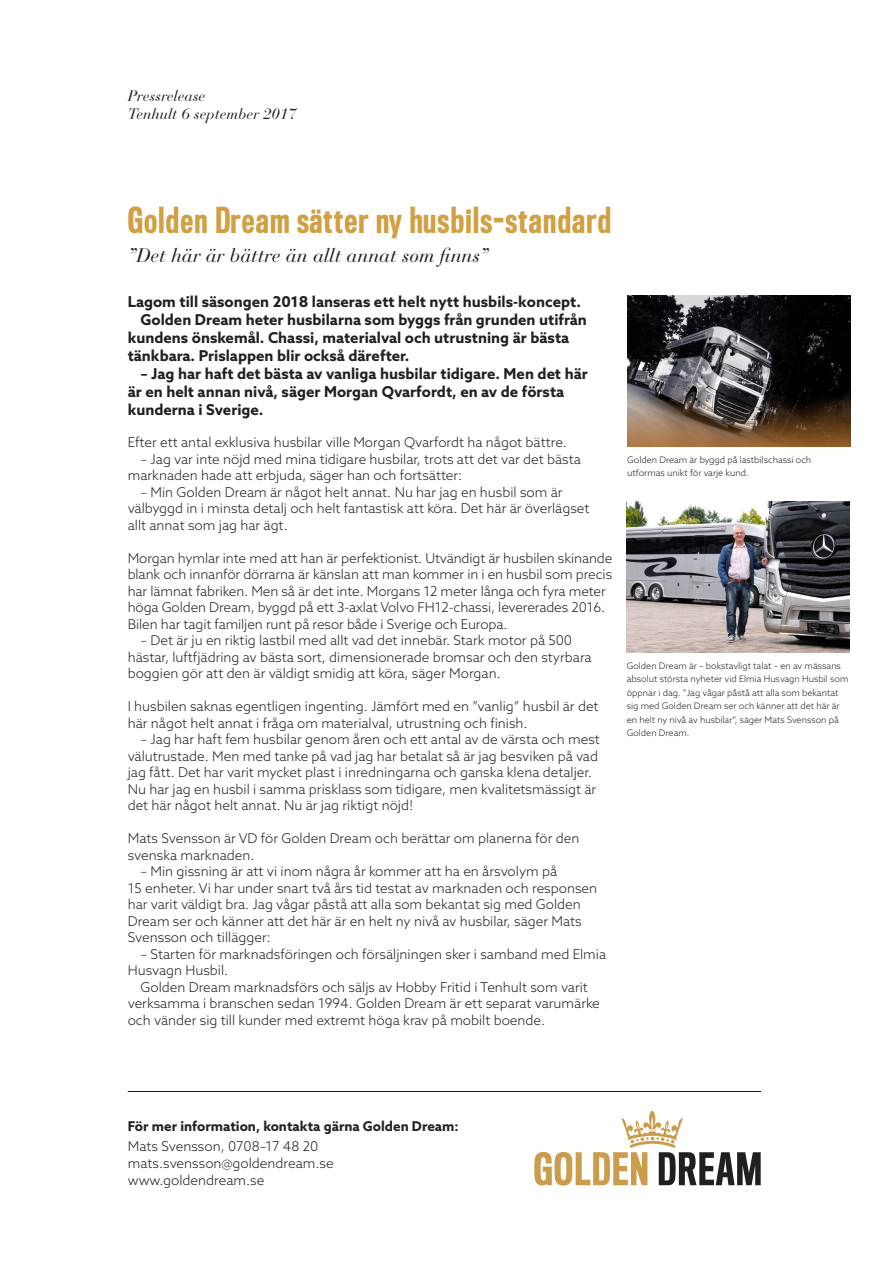
<style>
.page{position:relative;width:893px;height:1263px;background:#fff}
.page>*{position:absolute;margin:0;border:0;box-sizing:border-box;transform-origin:0 0}
.Underrubrik{font:500 33px "Titling Gothic FB Comp";letter-spacing:.04em;color:#d1a044}
.Underrubrik-2{font:italic 19.5px "Bauer Bodoni";color:#231f20}
.Underrubrik-3{font:700 15px/18px "Azo Sans";color:#231f20}
.Underrubrik-4{font:italic 15px/18.1px "Bauer Bodoni";color:#231f20}
.Underrubrik-5{font:300 13.5px/16.5px "Azo Sans";color:#231f20}
.t1{font:700 13.5px "Azo Sans";color:#231f20}
.Brödtext{font:300 9px/13.5px "Azo Sans";color:#231f20}
</style>
<div class="page">
<hr style="left:128px;top:1091px;width:633px;height:1px;background:#061335">
<svg style="left:534px;top:1110px;width:227px;height:75px"></svg>
<img style="left:627px;top:295px;width:223px;height:151px">
<img style="left:627px;top:501px;width:223px;height:151px">
<p class="Underrubrik-4" style="left:128px;top:87px;width:170px">Pressrelease<br>Tenhult 6 september 2017</p>
<p class="Underrubrik" style="left:128px;top:200px;width:485px">Golden Dream sätter ny husbils-standard</p>
<p class="Underrubrik-2" style="left:128px;top:243px;width:362px">”Det här är bättre än allt annat som finns”</p>
<p class="Underrubrik-3" style="left:128px;top:292px;width:455px">Lagom till säsongen 2018 lanseras ett helt nytt husbils-koncept.</p>
<p class="Underrubrik-3" style="left:140px;top:310px;width:448px">Golden Dream heter husbilarna som byggs från grunden utifrån</p>
<p class="Underrubrik-3" style="left:128px;top:328px;width:443px">kundens önskemål. Chassi, materialval och utrustning är bästa</p>
<p class="Underrubrik-3" style="left:128px;top:346px;width:283px">tänkbara. Prislappen blir också därefter.</p>
<p class="Underrubrik-3" style="left:128px;top:364px;width:461px;text-indent:13px">– Jag har haft det bästa av vanliga husbilar tidigare. Men det här är en helt annan nivå, säger Morgan Qvarfordt, en av de första kunderna i Sverige.</p>
<p class="Underrubrik-5" style="left:128px;top:434px;width:441px">Efter ett antal exklusiva husbilar ville Morgan Qvarfordt ha något bättre.</p>
<p class="Underrubrik-5" style="left:128px;top:451px;width:455px;text-indent:13px">– Jag var inte nöjd med mina tidigare husbilar, trots att det var det bästa marknaden hade att erbjuda, säger han och fortsätter:</p>
<p class="Underrubrik-5" style="left:128px;top:484px;width:463px;text-indent:13px">– Min Golden Dream är något helt annat. Nu har jag en husbil som är välbyggd in i minsta detalj och helt fantastisk att köra. Det här är överlägset allt annat som jag har ägt.</p>
<p class="Underrubrik-5" style="left:128px;top:550px;width:486px">Morgan hymlar inte med att han är perfektionist. Utvändigt är husbilen skinande blank och innanför dörrarna är känslan att man kommer in i en husbil som precis har lämnat fabriken. Men så är det inte. Morgans 12 meter långa och fyra meter höga Golden Dream, byggd på ett 3-axlat Volvo FH12-chassi, levererades 2016.<br>Bilen har tagit familjen runt på resor både i Sverige och Europa.</p>
<p class="Underrubrik-5" style="left:128px;top:632px;width:465px;text-indent:13px">– Det är ju en riktig lastbil med allt vad det innebär. Stark motor på 500 hästar, luftfjädring av bästa sort, dimensionerade bromsar och den styrbara boggien gör att den är väldigt smidig att köra, säger Morgan.</p>
<p class="Underrubrik-5" style="left:128px;top:698px;width:472px">I husbilen saknas egentligen ingenting. Jämfört med en ”vanlig” husbil är det här något helt annat i fråga om materialval, utrustning och finish.</p>
<p class="Underrubrik-5" style="left:128px;top:731px;width:474px;text-indent:13px">– Jag har haft fem husbilar genom åren och ett antal av de värsta och mest välutrustade. Men med tanke på vad jag har betalat så är jag besviken på vad jag fått. Det har varit mycket plast i inredningarna och ganska klena detaljer.<br>Nu har jag en husbil i samma prisklass som tidigare, men kvalitetsmässigt är det här något helt annat. Nu är jag riktigt nöjd!</p>
<p class="Underrubrik-5" style="left:128px;top:830px;width:453px">Mats Svensson är VD för Golden Dream och berättar om planerna för den svenska marknaden.</p>
<p class="Underrubrik-5" style="left:128px;top:863px;width:471px;text-indent:13px">– Min gissning är att vi inom några år kommer att ha en årsvolym på<br>15 enheter. Vi har under snart två års tid testat av marknaden och responsen har varit väldigt bra. Jag vågar påstå att alla som bekantat sig med Golden Dream ser och känner att det här är en helt ny nivå av husbilar, säger Mats Svensson och tillägger:</p>
<p class="Underrubrik-5" style="left:140px;top:946px;width:467px">– Starten för marknadsföringen och försäljningen sker i samband med Elmia</p>
<p class="Underrubrik-5" style="left:128px;top:962px;width:102px">Husvagn Husbil.</p>
<p class="Underrubrik-5" style="left:140px;top:979px;width:449px">Golden Dream marknadsförs och säljs av Hobby Fritid i Tenhult som varit</p>
<p class="Underrubrik-5" style="left:128px;top:995px;width:474px">verksamma i branschen sedan 1994. Golden Dream är ett separat varumärke</p>
<p class="Underrubrik-5" style="left:128px;top:1012px;width:419px">och vänder sig till kunder med extremt höga krav på mobilt boende.</p>
<p class="Brödtext" style="left:627px;top:453px;width:186px">Golden Dream är byggd på lastbilschassi och utformas unikt för varje kund.</p>
<p class="Brödtext" style="left:627px;top:659px;width:223px">Golden Dream är – bokstavligt talat – en av mässans absolut största nyheter vid Elmia Husvagn Husbil som öppnar i dag. ”Jag vågar påstå att alla som bekantat sig med Golden Dream ser och känner att det här är en helt ny nivå av husbilar”, säger Mats Svensson på Golden Dream.</p>
<p class="t1" style="left:128px;top:1117px;width:332px">För mer information, kontakta gärna Golden Dream:</p>
<p class="Underrubrik-5" style="left:128px;top:1137px;width:192px">Mats Svensson, 0708–17 48 20</p>
<p class="Underrubrik-5" style="left:128px;top:1155px;width:207px">mats.svensson@goldendream.se</p>
<p class="Underrubrik-5" style="left:128px;top:1172px;width:138px">www.goldendream.se</p>
</div>
